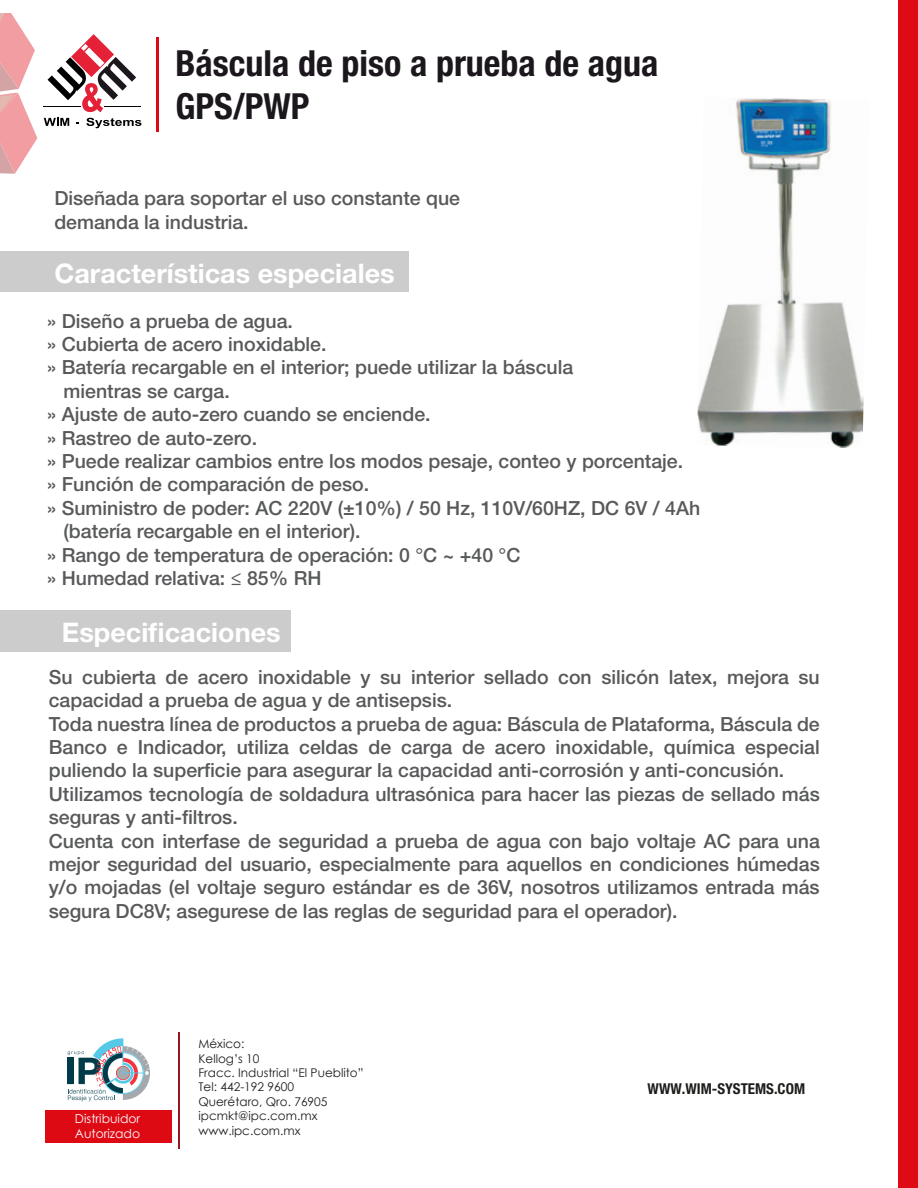
<style>
.page{position:relative;width:918px;height:1188px;background:#fff}
.page>*{position:absolute;margin:0;border:0;box-sizing:border-box;transform-origin:0 0}
.t1{font:700 condensed 36px/43.2px "Helvetica Neue LT Std";color:#1b171c}
.t2{font:700 27px "Helvetica Neue LT Std";color:#fff}
.t3{font:500 19.5px/23.4px "Helvetica Neue LT Std";color:#58595b}
.t4{font:700 condensed 15px "Helvetica Neue LT Std";color:#1d1d1b}
.t5{font:12.3px/14.9px "Century Gothic";color:#fff}
.t6{font:12px/14.4px "Century Gothic";color:#1d1d1b}
</style>
<div class="page">
<img style="left:697px;top:98px;width:167px;height:350px">
<svg style="left:48px;top:34px;width:88px;height:78px"></svg>
<hr style="left:43px;top:106px;width:38px;height:1px;background:#000100">
<hr style="left:104px;top:106px;width:37px;height:1px;background:#000100">
<svg style="left:44px;top:118px;width:25px;height:8px"></svg>
<svg style="left:86px;top:118px;width:55px;height:10px"></svg>
<hr style="left:156px;top:37px;width:3px;height:95px;background:#dd0a14">
<svg style="left:0;top:13px;width:37px;height:161px"></svg>
<div style="left:898px;top:0;width:20px;height:1188px;background:#de0a14"></div>
<hr style="left:179px;top:1032px;width:1px;height:117px;background:#91191c">
<svg style="left:67px;top:1038px;width:83px;height:63px"></svg>
<div style="left:45px;top:1110px;width:127px;height:33px;background:#dd0a14"></div>
<div style="left:0;top:251px;width:409px;height:41px;background:#ccc"></div>
<div style="left:0;top:611px;width:291px;height:41px;background:#ccc"></div>
<h1 class="t1" style="left:176px;top:41px;width:484px">Báscula de piso a prueba de agua<br>GPS/PWP</h1>
<p class="t3" style="left:54px;top:187px;width:407px">Diseñada para soportar el uso constante que demanda la industria.</p>
<h2 class="t2" style="left:54px;top:256px;width:342px">Características especiales</h2>
<p class="t3" style="left:47px;top:309px;width:247px">» Diseño a prueba de agua.</p>
<p class="t3" style="left:47px;top:332px;width:281px">» Cubierta de acero inoxidable.</p>
<p class="t3" style="left:47px;top:355px;width:528px">» Batería recargable en el interior; puede utilizar la báscula</p>
<p class="t3" style="left:64px;top:379px;width:168px">mientras se carga.</p>
<p class="t3" style="left:47px;top:402px;width:385px">» Ajuste de auto-zero cuando se enciende.</p>
<p class="t3" style="left:47px;top:426px;width:211px">» Rastreo de auto-zero.</p>
<p class="t3" style="left:47px;top:449px;width:637px">» Puede realizar cambios entre los modos pesaje, conteo y porcentaje.</p>
<p class="t3" style="left:47px;top:472px;width:323px">» Función de comparación de peso.</p>
<p class="t3" style="left:47px;top:496px;width:654px">» Suministro de poder: AC 220V (±10%) / 50 Hz, 110V/60HZ, DC 6V / 4Ah</p>
<p class="t3" style="left:64px;top:519px;width:299px">(batería recargable en el interior).</p>
<p class="t3" style="left:47px;top:543px;width:475px">» Rango de temperatura de operación: 0 °C ~ +40 °C</p>
<p class="t3" style="left:47px;top:566px;width:276px">» Humedad relativa: ≤ 85% RH</p>
<h2 class="t2" style="left:62px;top:616px;width:220px">Especificaciones</h2>
<p class="t3" style="left:49px;top:665px;width:773px">Su cubierta de acero inoxidable y su interior sellado con silicón latex, mejora su capacidad a prueba de agua y de antisepsis.<br>Toda nuestra línea de productos a prueba de agua: Báscula de Plataforma, Báscula de Banco e Indicador, utiliza celdas de carga de acero inoxidable, química especial puliendo la superficie para asegurar la capacidad anti-corrosión y anti-concusión.<br>Utilizamos tecnología de soldadura ultrasónica para hacer las piezas de sellado más seguras y anti-filtros.<br>Cuenta con interfase de seguridad a prueba de agua con bajo voltaje AC para una mejor seguridad del usuario, especialmente para aquellos en condiciones húmedas y/o mojadas (el voltaje seguro estándar es de 36V, nosotros utilizamos entrada más segura DC8V; asegurese de las reglas de seguridad para el operador).</p>
<p class="t5" style="left:75px;top:1111px;width:67px">Distribuidor<br>Autorizado</p>
<p class="t6" style="left:198px;top:1037px;width:167px">México:<br>Kellog’s 10<br>Fracc. Industrial “El Pueblito”<br>Tel: 442-192 9600<br>Querétaro, Qro. 76905 ipcmkt@ipc.com.mx www.ipc.com.mx</p>
<p class="t4" style="left:648px;top:1080px;width:159px">WWW.WIM-SYSTEMS.COM</p>
</div>
